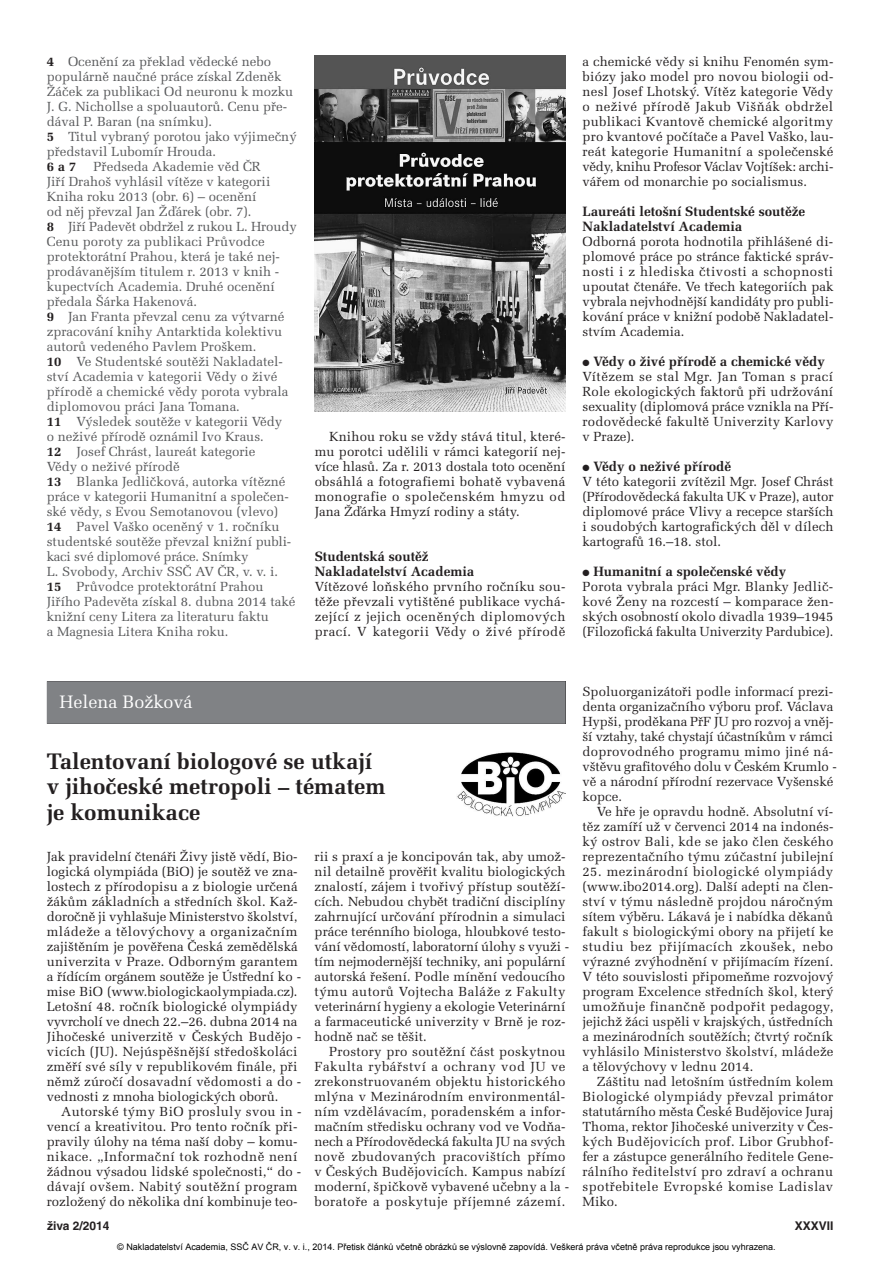
<style>
.page{position:relative;width:893px;height:1263px;background:#fff}
.page>*{position:absolute;margin:0;border:0;box-sizing:border-box;transform-origin:0 0}
.t1{font:700 22.5px/25.5px "Melior CE";color:#231f20}
.t2{font:18px "Melior CE";color:#fff}
.t3{font:700 13.5px/15px "Melior CE";color:#231f20}
.t4{font:13.2px/15px "Melior CE";letter-spacing:.005em;color:#231f20;text-align:justify}
.t5{font:13.2px/15px "Melior CE";color:#57585a}
.t6{font:700 13.2px "Melior CE";color:#231f20}
.t7{font:700 12px "Helvetica CE";color:#231f20}
.t8{font:9px "Arial";color:#000}
.s1{font-weight:700;color:#231f20}
</style>
<div class="page">
<div style="left:47px;top:681px;width:519px;height:43px;background:#808285"></div>
<img style="left:457px;top:752px;width:109px;height:65px">
<img style="left:315px;top:55px;width:251px;height:356px">
<p class="t5" style="left:47px;top:56px;width:251px"><span class="s1">4</span> Ocenění za překlad vědecké nebo populárně naučné práce získal Zdeněk Žáček za publikaci Od neuronu k mozku J. G. Nichollse a spoluautorů. Cenu pře&shy;dával P. Baran (na snímku).<br><span class="s1">5</span> Titul vybraný porotou jako výjimečný představil Lubomír Hrouda.</p>
<p class="t6" style="left:47px;top:162px;width:31px">6 a 7</p>
<p class="t5" style="left:47px;top:161px;width:252px;text-indent:47px">Předseda Akademie věd ČR<br>Jiří Drahoš vyhlásil vítěze v kategorii Kniha roku 2013 (obr. 6) – ocenění<br>od něj převzal Jan Žďárek (obr. 7).<br><span class="s1">8</span> Jiří Padevět obdržel z rukou L. Hroudy Cenu poroty za publikaci Průvodce protektorátní Prahou, která je také nej&shy;prodávanějším titulem r. 2013 v knih - kupectvích Academia. Druhé ocenění předala Šárka Hakenová.<br><span class="s1">9</span> Jan Franta převzal cenu za výtvarné zpracování knihy Antarktida kolektivu autorů vedeného Pavlem Proškem.<br><span class="s1">10</span> Ve Studentské soutěži Nakladatel&shy;ství Academia v kategorii Vědy o živé přírodě a chemické vědy porota vybrala diplomovou práci Jana Tomana.<br><span class="s1">11</span> Výsledek soutěže v kategorii Vědy<br>o neživé přírodě oznámil Ivo Kraus.<br><span class="s1">12</span> Josef Chrást, laureát kategorie<br>Vědy o neživé přírodě<br><span class="s1">13</span> Blanka Jedličková, autorka vítězné práce v kategorii Humanitní a společen&shy;ské vědy, s Evou Semotanovou (vlevo)<br><span class="s1">14</span> Pavel Vaško oceněný v 1. ročníku studentské soutěže převzal knižní publi&shy;kaci své diplomové práce. Snímky<br>L. Svobody, Archiv SSČ AV ČR, v. v. i.<br><span class="s1">15</span> Průvodce protektorátní Prahou Jiřího Padevěta získal 8. dubna 2014 také knižní ceny Litera za literaturu faktu<br>a Magnesia Litera Kniha roku.</p>
<p class="t4" style="left:315px;top:431px;width:252px;text-indent:14px">Knihou roku se vždy stává titul, které&shy;mu porotci udělili v rámci kategorií nej&shy;více hlasů. Za r. 2013 dostala toto ocenění obsáhlá a fotografiemi bohatě vybavená monografie o společenském hmyzu od Jana Žďárka Hmyzí rodiny a státy.</p>
<p class="t3" style="left:315px;top:551px;width:161px">Studentská soutěž<br>Nakladatelství Academia</p>
<p class="t4" style="left:315px;top:581px;width:252px">Vítězové loňského prvního ročníku sou&shy;těže převzali vytištěné publikace vychá&shy;zející z jejich oceněných diplomových prací. V kategorii Vědy o živé přírodě</p>
<p class="t4" style="left:583px;top:56px;width:252px">a chemické vědy si knihu Fenomén sym&shy;biózy jako model pro novou biologii od - nesl Josef Lhotský. Vítěz kategorie Vědy o neživé přírodě Jakub Višňák obdržel publikaci Kvantově chemické algoritmy pro kvantové počítače a Pavel Vaško, lau&shy;reát kategorie Humanitní a společenské vědy, knihu Profesor Václav Vojtíšek: archi&shy;vářem od monarchie po socialismus.</p>
<p class="t3" style="left:583px;top:206px;width:224px">Laureáti letošní Studentské soutěže<br>Nakladatelství Academia</p>
<p class="t4" style="left:583px;top:236px;width:252px">Odborná porota hodnotila přihlášené di - plomové práce po stránce faktické správ&shy;nosti i z hlediska čtivosti a schopnosti upoutat čtenáře. Ve třech kategoriích pak vybrala nejvhodnější kandidáty pro publi&shy;kování práce v knižní podobě Nakladatel&shy;stvím Academia.</p>
<p class="t3" style="left:583px;top:356px;width:244px">● Vědy o živé přírodě a chemické vědy</p>
<p class="t4" style="left:583px;top:371px;width:252px">Vítězem se stal Mgr. Jan Toman s prací Role ekologických faktorů při udržování sexuality (diplomová práce vznikla na Pří&shy;rodovědecké fakultě Univerzity Karlovy v Praze).</p>
<p class="t3" style="left:583px;top:461px;width:150px">● Vědy o neživé přírodě</p>
<p class="t4" style="left:583px;top:476px;width:252px">V této kategorii zvítězil Mgr. Josef Chrást (Přírodovědecká fakulta UK v Praze), autor diplomové práce Vlivy a recepce starších i soudobých kartografických děl v dílech kartografů 16.–18. stol.</p>
<p class="t3" style="left:583px;top:566px;width:205px">● Humanitní a společenské vědy</p>
<p class="t4" style="left:583px;top:581px;width:252px">Porota vybrala práci Mgr. Blanky Jedlič&shy;kové Ženy na rozcestí – komparace žen&shy;ských osobností okolo divadla 1939–1945 (Filozofická fakulta Univerzity Pardubice).</p>
<h2 class="t2" style="left:60px;top:696px;width:135px">Helena Božková</h2>
<h1 class="t1" style="left:47px;top:751px;width:340px">Talentovaní biologové se utkají v jihočeské metropoli – tématem je komunikace</h1>
<p class="t4" style="left:47px;top:851px;width:256px;text-align:left">Jak pravidelní čtenáři Živy jistě vědí, Bio&shy;logická olympiáda (BiO) je soutěž ve zna&shy;lostech z přírodopisu a z biologie určená žákům základních a středních škol. Kaž&shy;doročně ji vyhlašuje Ministerstvo školství, mládeže a tělovýchovy a organizačním zajištěním je pověřena Česká zemědělská univerzita v Praze. Odborným garantem a řídícím orgánem soutěže je Ústřední ko - mise BiO (www.biologickaolympiada.cz).<br>Letošní 48. ročník biologické olympiády vyvrcholí ve dnech 22.–26. dubna 2014 na Jihočeské univerzitě v Českých Budějo - vicích (JU). Nejúspěšnější středoškoláci změří své síly v republikovém finále, při němž zúročí dosavadní vědomosti a do - vednosti z mnoha biologických oborů.</p>
<p class="t4" style="left:47px;top:1106px;width:256px;text-align:left;text-indent:14px">Autorské týmy BiO prosluly svou in - vencí a kreativitou. Pro tento ročník při&shy;pravily úlohy na téma naší doby – komu&shy;nikace. „Informační tok rozhodně není žádnou výsadou lidské společnosti,“ do - dávají ovšem. Nabitý soutěžní program rozložený do několika dní kombinuje teo-</p>
<p class="t4" style="left:315px;top:851px;width:256px;text-align:left">rii s praxí a je koncipován tak, aby umož&shy;nil detailně prověřit kvalitu biologických znalostí, zájem i tvořivý přístup soutěží&shy;cích. Nebudou chybět tradiční disciplíny zahrnující určování přírodnin a simulaci práce terénního biologa, hloubkové testo&shy;vání vědomostí, laboratorní úlohy s využi - tím nejmodernější techniky, ani populární autorská řešení. Podle mínění vedoucího týmu autorů Vojtecha Baláže z Fakulty veterinární hygieny a ekologie Veterinární a farmaceutické univerzity v Brně je roz&shy;hodně nač se těšit.</p>
<p class="t4" style="left:315px;top:1045px;width:256px;text-align:left;text-indent:14px">Prostory pro soutěžní část poskytnou Fakulta rybářství a ochrany vod JU ve zrekonstruovaném objektu historického mlýna v Mezinárodním environmentál&shy;ním vzdělávacím, poradenském a infor&shy;mačním středisku ochrany vod ve Vodňa&shy;nech a Přírodovědecká fakulta JU na svých nově zbudovaných pracovištích přímo v Českých Budějovicích. Kampus nabízí moderní, špičkově vybavené učebny a la - boratoře a poskytuje příjemné zázemí.</p>
<p class="t4" style="left:582px;top:685px;width:256px;text-align:left">Spoluorganizátoři podle informací prezi&shy;denta organizačního výboru prof. Václava Hypši, proděkana PřF JU pro rozvoj a vněj&shy;ší vztahy, také chystají účastníkům v rámci doprovodného programu mimo jiné ná - vštěvu grafitového dolu v Českém Krumlo - vě a národní přírodní rezervace Vyšenské kopce.</p>
<p class="t4" style="left:582px;top:805px;width:252px;text-indent:14px">Ve hře je opravdu hodně. Absolutní ví - těz zamíří už v červenci 2014 na indonés&shy;ký ostrov Bali, kde se jako člen českého reprezentačního týmu zúčastní jubilejní</p>
<p class="t4" style="left:582px;top:865px;width:252px">25. mezinárodní biologické olympiády (www.ibo2014.org). Další adepti na člen&shy;ství v týmu následně projdou náročným sítem výběru. Lákavá je i nabídka děkanů fakult s biologickými obory na přijetí ke studiu bez přijímacích zkoušek, nebo výrazné zvýhodnění v přijímacím řízení.<br>V této souvislosti připomeňme rozvojový program Excelence středních škol, který umožňuje finančně podpořit pedagogy, jejichž žáci uspěli v krajských, ústředních a mezinárodních soutěžích; čtvrtý ročník vyhlásilo Ministerstvo školství, mládeže a tělovýchovy v lednu 2014.</p>
<p class="t4" style="left:582px;top:1075px;width:252px;text-indent:14px">Záštitu nad letošním ústředním kolem Biologické olympiády převzal primátor statutárního města České Budějovice Juraj Thoma, rektor Jihočeské univerzity v Čes&shy;kých Budějovicích prof. Libor Grubhof&shy;fer a zástupce generálního ředitele Gene&shy;rálního ředitelství pro zdraví a ochranu spotřebitele Evropské komise Ladislav Miko.</p>
<p class="t7" style="left:47px;top:1221px;width:64px">živa 2/2014</p>
<p class="t7" style="left:795px;top:1221px;width:40px">XXXVII</p>
<p class="t8" style="left:117px;top:1241px;width:660px">© Nakladatelství Academia, SSČ AV ČR, v. v. i., 2014. Přetisk článků včetně obrázků se výslovně zapovídá. Veškerá práva včetně práva reprodukce jsou vyhrazena.</p>
</div>
